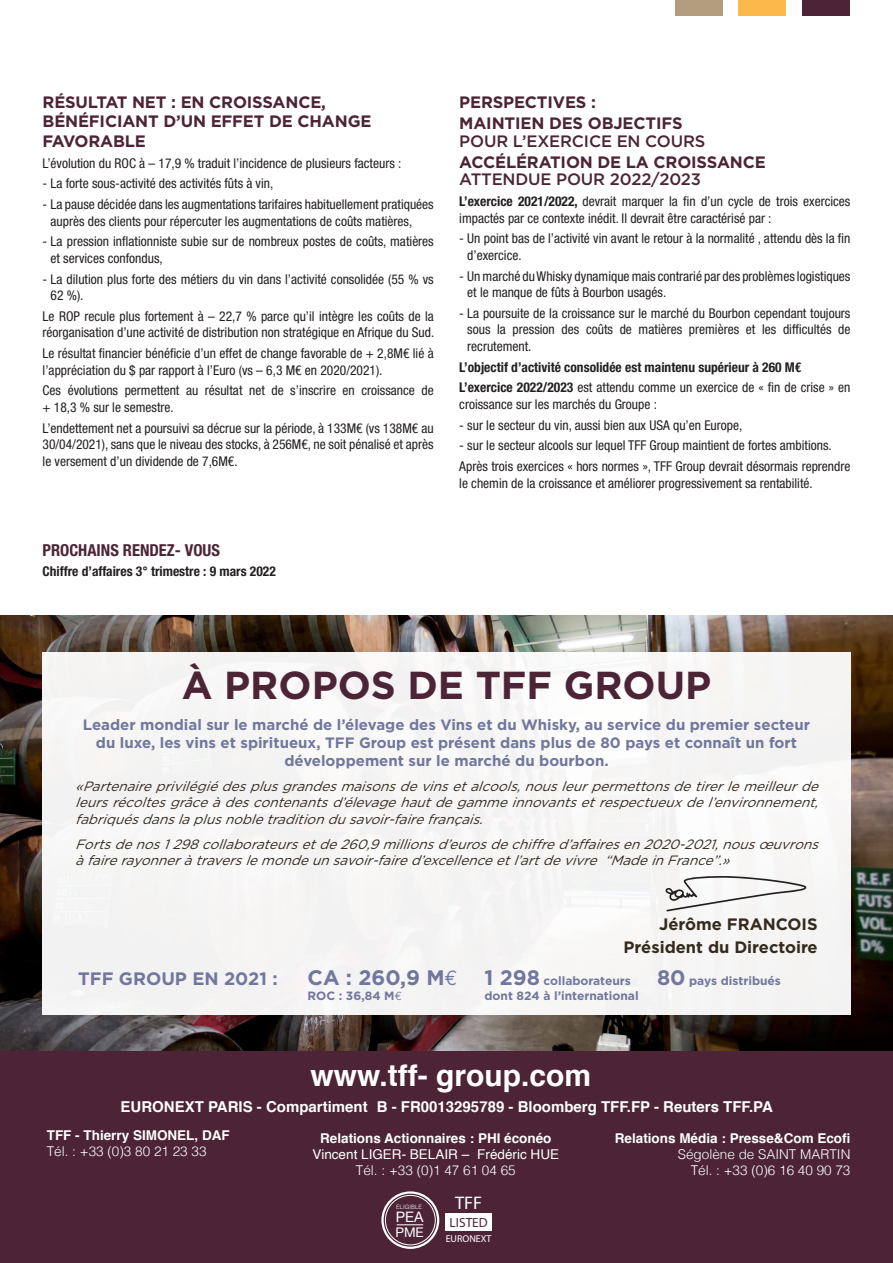
<style>
.page{position:relative;width:893px;height:1263px;background:#fff}
.page>*{position:absolute;margin:0;border:0;box-sizing:border-box;transform-origin:0 0}
.t1{font:700 39px "Gotham";color:#4c2436}
.t2{font:700 30px "Helvetica";color:#fff}
.t3{font:700 21px "Gotham";color:#71779d}
.t4{font:18.3px "Myriad Pro";color:#fff}
.t5{font:700 18px "Gotham";color:#71779d}
.Style_de_paragraphe{font:700 16.5px/19.5px "Gotham";letter-spacing:-.01em;color:#4c2436}
.Style_de_paragraphe-2{font:500 16.5px/17.2px "Gotham";letter-spacing:-.01em;color:#4c2436}
.t6{font:700 16.5px/22.5px "Gotham";color:#342a1e;text-align:right}
.t7{font:700 condensed 16.5px "Helvetica Neue LT Std";color:#4c2436}
.t8{font:700 15px/18px "Gotham";color:#71779d;text-align:center}
.t9{font:700 15px "Helvetica";color:#fff}
.t10{font:14.4px "Helvetica Neue";color:#fff}
.t11{font:condensed 13.5px/16.5px "Helvetica Neue LT Std";color:#231f20}
.t12{font:italic 13.5px/16.5px "Gotham";color:#342a1e;text-align:justify}
.t13{font:700 13.5px/16.2px "Helvetica";color:#fff}
.t14{font:700 condensed 13.5px "Helvetica Neue LT Std";color:#231f20}
.t15{font:300 13.5px/16.2px "Helvetica";color:#fff;text-align:right}
.t16{font:13.35px "Helvetica Neue";color:#fff}
.t17{font:13.2px "Myriad Pro";color:#4c2436}
.t18{font:700 12px "Gotham";color:#71779d}
.t19{font:9.9px "Myriad Pro";color:#fff}
.t20{font:300 6px "Helvetica";color:#fff}
.s1{font-weight:700}
.s2{font-weight:500}
.s3{font-family:"Euro Mono Std";font-weight:400}
.s4{font-size:21px}
.s5{font-weight:300}
.s6{font-weight:400}
</style>
<div class="page">
<div style="left:0;top:1051px;width:893px;height:212px;background:#4c2436"></div>
<div style="left:675px;top:0;width:47px;height:15px;background:#b49d7f"></div>
<div style="left:739px;top:0;width:47px;height:15px;background:#fcb94b"></div>
<div style="left:802px;top:0;width:47px;height:15px;background:#4c2436"></div>
<img style="left:0;top:615px;width:893px;height:436px">
<div style="left:43px;top:653px;width:807px;height:362px;background:#f6f5f4"></div>
<svg style="left:665px;top:876px;width:141px;height:35px"></svg>
<svg style="left:383px;top:1192px;width:55px;height:56px"></svg>
<div style="left:381px;top:1191px;width:58px;height:58px;border:2px solid #fff;border-radius:50%"></div>
<div style="left:385px;top:1195px;width:50px;height:50px;background:#4c2436;border-radius:50%"></div>
<div style="left:385px;top:1195px;width:51px;height:50px;border:1px solid #fff;border-radius:50%"></div>
<div style="left:445px;top:1214px;width:47px;height:17px;background:#fff"></div>
<svg style="left:397px;top:1224px;width:26px;height:1px"></svg>
<p class="Style_de_paragraphe" style="left:43px;top:92px;width:330px">RÉSULTAT NET : EN CROISSANCE,<br>BÉNÉFICIANT D’UN EFFET DE CHANGE<br>FAVORABLE</p>
<p class="t11" style="left:43px;top:154px;width:360px">L’évolution du ROC à – 17,9 % traduit l’incidence de plusieurs facteurs :</p>
<p class="t11" style="left:43px;top:175px;width:232px">- La forte sous-activité des activités fûts à vin,</p>
<p class="t11" style="left:51px;top:196px;width:385px;text-indent:-8px">- La pause décidée dans les augmentations tarifaires habituellement pratiquées auprès des clients pour répercuter les augmentations de coûts matières,</p>
<p class="t11" style="left:51px;top:233px;width:385px;text-indent:-8px">- La pression inflationniste subie sur de nombreux postes de coûts, matières et services confondus,</p>
<p class="t11" style="left:51px;top:270px;width:385px;text-indent:-8px">- La dilution plus forte des métiers du vin dans l’activité consolidée (55 % vs<br>62 %).</p>
<p class="t11" style="left:43px;top:308px;width:393px">Le ROP recule plus fortement à – 22,7 % parce qu’il intègre les coûts de la réorganisation d’une activité de distribution non stratégique en Afrique du Sud.</p>
<p class="t11" style="left:43px;top:345px;width:393px">Le résultat financier bénéficie d’un effet de change favorable de + 2,8M€ lié à l’appréciation du $ par rapport à l’Euro (vs – 6,3 M€ en 2020/2021).</p>
<p class="t11" style="left:43px;top:382px;width:393px">Ces évolutions permettent au résultat net de s’inscrire en croissance de + 18,3 % sur le semestre.</p>
<p class="t11" style="left:43px;top:419px;width:393px;text-align:justify">L’endettement net a poursuivi sa décrue sur la période, à 133M€ (vs 138M€ au 30/04/2021), sans que le niveau des stocks, à 256M€, ne soit pénalisé et après le versement d’un dividende de 7,6M€.</p>
<p class="t7" style="left:43px;top:540px;width:179px">PROCHAINS RENDEZ- VOUS</p>
<p class="t14" style="left:43px;top:563px;width:235px">Chiffre d’affaires 3° trimestre : 9 mars 2022</p>
<p class="Style_de_paragraphe" style="left:459px;top:92px;width:138px">PERSPECTIVES :</p>
<p class="Style_de_paragraphe-2" style="left:459px;top:114px;width:248px"><span class="s1">MAINTIEN DES OBJECTIFS<br></span>POUR L’EXERCICE EN COURS</p>
<p class="Style_de_paragraphe" style="left:459px;top:153px;width:308px;line-height:17.2px">ACCÉLÉRATION DE LA CROISSANCE<br><span class="s2">ATTENDUE POUR 2022/2023</span></p>
<p class="t11" style="left:459px;top:193px;width:393px"><span class="s1">L’exercice 2021/2022,</span> devrait marquer la fin d’un cycle de trois exercices impactés par ce contexte inédit. Il devrait être caractérisé par :</p>
<p class="t11" style="left:467px;top:230px;width:385px;text-indent:-8px">- Un point bas de l’activité vin avant le retour à la normalité , attendu dès la fin d’exercice.</p>
<p class="t11" style="left:467px;top:267px;width:385px;text-indent:-8px">- Un marché du Whisky dynamique mais contrarié par des problèmes logistiques et le manque de fûts à Bourbon usagés.</p>
<p class="t11" style="left:467px;top:305px;width:385px;text-align:justify;text-indent:-8px">- La poursuite de la croissance sur le marché du Bourbon cependant toujours sous la pression des coûts de matières premières et les difficultés de recrutement.</p>
<p class="t14" style="left:459px;top:359px;width:344px">L’objectif d’activité consolidée est maintenu supérieur à 260 M€</p>
<p class="t11" style="left:459px;top:379px;width:393px"><span class="s1">L’exercice 2022/2023</span> est attendu comme un exercice de « fin de crise » en croissance sur les marchés du Groupe :</p>
<p class="t11" style="left:459px;top:416px;width:285px">- sur le secteur du vin, aussi bien aux USA qu’en Europe,</p>
<p class="t11" style="left:459px;top:437px;width:374px">- sur le secteur alcools sur lequel TFF Group maintient de fortes ambitions.</p>
<p class="t11" style="left:459px;top:458px;width:393px">Après trois exercices « hors normes », TFF Group devrait désormais reprendre le chemin de la croissance et améliorer progressivement sa rentabilité.</p>
<p class="t1" style="left:182px;top:659px;width:531px">À PROPOS DE TFF GROUP</p>
<p class="t8" style="left:83px;top:715px;width:729px">Leader mondial sur le marché de l’élevage des Vins et du Whisky, au service du premier secteur du luxe, les vins et spiritueux, TFF Group est présent dans plus de 80 pays et connaît un fort développement sur le marché du bourbon.</p>
<p class="t12" style="left:75px;top:777px;width:750px">«Partenaireprivilégiédesplusgrandesmaisonsdevinsetalcools,nousleurpermettonsdetirerlemeilleurde leursrécoltesgrâceàdescontenantsd’élevagehautdegammeinnovantsetrespectueuxdel’environnement, fabriquésdanslaplusnobletraditiondusavoir-fairefrançais.</p>
<p class="t12" style="left:75px;top:835px;width:750px">Fortsdenos1298collaborateursetde260,9millionsd’eurosdechiffred’affairesen2020-2021,nousœuvrons àfairerayonneràtraverslemondeunsavoir-faired’excellenceetl’artdevivre “MadeinFrance”.»</p>
<p class="t6" style="left:624px;top:913px;width:196px">Jérôme FRANCOIS<br>Président du Directoire</p>
<p class="t5" style="left:78px;top:967px;width:201px">TFF GROUP EN 2021 :</p>
<p class="t3" style="left:307px;top:964px;width:151px">CA : 260,9 M<span class="s3">€</span></p>
<p class="t18" style="left:484px;top:973px;width:298px"><span class="s4">1 298</span> collaborateurs <span class="s4">80</span> pays distribués</p>
<p class="t18" style="left:307px;top:987px;width:96px">ROC : 36,84 M<span class="s3">€</span></p>
<p class="t18" style="left:484px;top:987px;width:156px">dont 824 à l’international</p>
<p class="t2" style="left:310px;top:1051px;width:282px">www.tff- group.com</p>
<p class="t9" style="left:120px;top:1094px;width:654px">EURONEXT PARIS - Compartiment B - FR0013295789 - Bloomberg TFF.FP - Reuters TFF.PA</p>
<p class="t13" style="left:47px;top:1127px;width:185px">TFF - Thierry SIMONEL, DAF<br><span class="s5">Tél. : +33 (0)3 80 21 23 33</span></p>
<p class="t13" style="left:313px;top:1130px;width:248px;text-align:center">Relations Actionnaires : PHI éconéo<br><span class="s6">Vincent LIGER- BELAIR – Frédéric HUE<br></span><span class="s5">Tél. : +33 (0)1 47 61 04 65</span></p>
<p class="t15" style="left:615px;top:1129px;width:237px"><span class="s1">Relations Média : Presse&amp;Com Ecofi<br></span>Ségolène de SAINT MARTIN<br>Tél. : +33 (0)6 16 40 90 73</p>
<p class="t20" style="left:396px;top:1202px;width:28px">ELIGIBLE</p>
<p class="t10" style="left:396px;top:1207px;width:29px">PEA</p>
<p class="t16" style="left:395px;top:1223px;width:30px">PME</p>
<h3 class="t4" style="left:455px;top:1191px;width:29px">TFF</h3>
<p class="t17" style="left:450px;top:1214px;width:40px">LISTED</p>
<p class="t19" style="left:446px;top:1233px;width:47px">EURONEXT</p>
</div>
